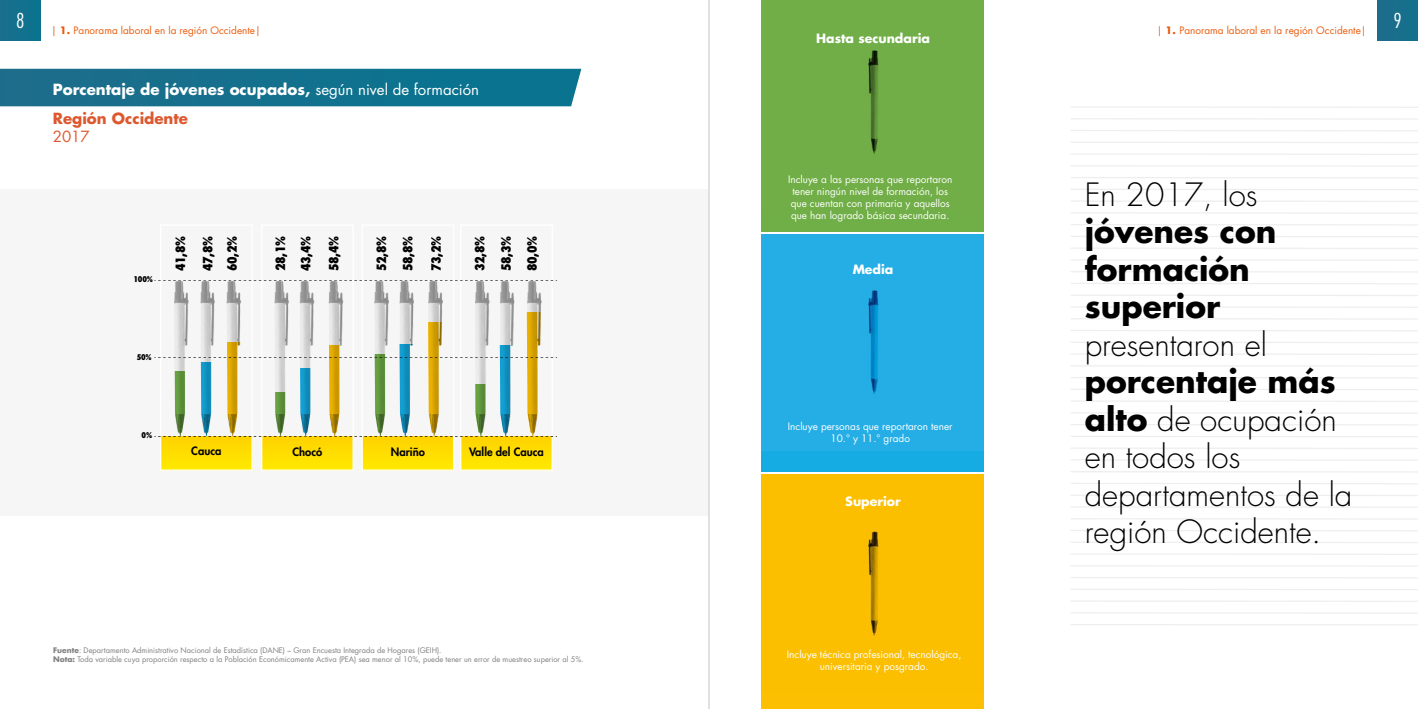
<style>
.page{position:relative;width:1418px;height:709px;background:#fff}
.page>*{position:absolute;margin:0;border:0;box-sizing:border-box;transform-origin:0 0}
.t1{font:300 31.25px/37.5px "Futura Std";color:#000}
.t2{font:700 31.25px/37.5px "Futura Std";color:#000}
.t3{font:300 condensed 20px "Futura Std";color:#fff}
.t4{font:700 15px/28.9px "Futura Std";color:#fff}
.t5{font:15px "Futura Std";color:#de582f}
.t6{font:800 condensed 12.5px/26px "Futura Std";letter-spacing:-.025em;color:#000}
.t7{font:700 12.5px "Futura Std";color:#fff}
.t8{font:800 11.25px "Futura Std";color:#000}
.t9{font:10px/12px "Futura Std";color:#fff;text-align:center}
.t10{font:10px "Futura Std";color:#ea5b0b}
.t11{font:800 condensed 7.75px "Futura Std";color:#000}
.t12{font:7.5px/9px "Futura Std";color:#827f80}
.s1{font-weight:700}
.s2{font-weight:400}
.s3{color:#de582f}
</style>
<div class="page">
<div style="left:0;top:190px;width:709px;height:326px;background:#f7f6f7"></div>
<div style="left:161px;top:436px;width:91px;height:34px;background:#ffde00"></div>
<div style="left:262px;top:436px;width:91px;height:34px;background:#ffde00"></div>
<div style="left:362px;top:436px;width:92px;height:34px;background:#ffde00"></div>
<div style="left:460px;top:436px;width:92px;height:34px;background:#ffde00"></div>
<div style="left:160px;top:224px;width:93px;height:247px;border:1px solid #fff"></div>
<div style="left:261px;top:224px;width:93px;height:247px;border:1px solid #fff"></div>
<div style="left:361px;top:224px;width:93px;height:247px;border:1px solid #fff"></div>
<div style="left:460px;top:224px;width:93px;height:247px;border:1px solid #fff"></div>
<img style="left:155px;top:271px;width:402px;height:167px">
<svg style="left:154px;top:312px;width:403px;height:125px"></svg>
<div style="left:0;top:0;width:40px;height:40px;background:#12718e"></div>
<div style="left:1377px;top:0;width:40px;height:40px;background:#186f8c"></div>
<svg style="left:0;top:69px;width:581px;height:37px;background:#14718e"></svg>
<hr style="left:1070px;top:106px;width:347px;height:2px;background:#f0edef">
<hr style="left:1070px;top:118px;width:347px;height:2px;background:#f0edef">
<hr style="left:1070px;top:130px;width:347px;height:1px;background:#f0edef">
<hr style="left:1070px;top:142px;width:347px;height:1px;background:#f0edef">
<hr style="left:1070px;top:153px;width:347px;height:2px;background:#f0edef">
<hr style="left:1070px;top:165px;width:347px;height:2px;background:#f0edef">
<hr style="left:1070px;top:177px;width:347px;height:1px;background:#f0edef">
<hr style="left:1070px;top:189px;width:347px;height:1px;background:#f0edef">
<hr style="left:1070px;top:200px;width:347px;height:2px;background:#f0edef">
<hr style="left:1070px;top:212px;width:347px;height:2px;background:#f0edef">
<hr style="left:1070px;top:224px;width:347px;height:1px;background:#f0edef">
<hr style="left:1070px;top:236px;width:347px;height:1px;background:#f0edef">
<hr style="left:1070px;top:247px;width:347px;height:2px;background:#f0edef">
<hr style="left:1070px;top:259px;width:347px;height:2px;background:#f0edef">
<hr style="left:1070px;top:271px;width:347px;height:1px;background:#f0edef">
<hr style="left:1070px;top:283px;width:347px;height:1px;background:#f0edef">
<hr style="left:1070px;top:294px;width:347px;height:2px;background:#f0edef">
<hr style="left:1070px;top:306px;width:347px;height:2px;background:#f0edef">
<hr style="left:1070px;top:318px;width:347px;height:2px;background:#f0edef">
<hr style="left:1070px;top:330px;width:347px;height:1px;background:#f0edef">
<hr style="left:1070px;top:341px;width:347px;height:2px;background:#f0edef">
<hr style="left:1070px;top:353px;width:347px;height:2px;background:#f0edef">
<hr style="left:1070px;top:365px;width:347px;height:2px;background:#f0edef">
<hr style="left:1070px;top:377px;width:347px;height:1px;background:#f0edef">
<hr style="left:1070px;top:389px;width:347px;height:1px;background:#f0edef">
<hr style="left:1070px;top:400px;width:347px;height:2px;background:#f0edef">
<hr style="left:1070px;top:412px;width:347px;height:2px;background:#f0edef">
<hr style="left:1070px;top:424px;width:347px;height:1px;background:#f0edef">
<hr style="left:1070px;top:436px;width:347px;height:1px;background:#f0edef">
<hr style="left:1070px;top:447px;width:347px;height:2px;background:#f0edef">
<hr style="left:1070px;top:459px;width:347px;height:2px;background:#f0edef">
<hr style="left:1070px;top:471px;width:347px;height:1px;background:#f0edef">
<hr style="left:1070px;top:483px;width:347px;height:1px;background:#f0edef">
<hr style="left:1070px;top:494px;width:347px;height:2px;background:#f0edef">
<hr style="left:1070px;top:506px;width:347px;height:2px;background:#f0edef">
<hr style="left:1070px;top:518px;width:347px;height:1px;background:#f0edef">
<hr style="left:1070px;top:530px;width:347px;height:1px;background:#f0edef">
<hr style="left:1070px;top:541px;width:347px;height:2px;background:#f0edef">
<hr style="left:1070px;top:553px;width:347px;height:2px;background:#f0edef">
<hr style="left:1070px;top:565px;width:347px;height:1px;background:#f0edef">
<hr style="left:1070px;top:577px;width:347px;height:1px;background:#f0edef">
<hr style="left:1070px;top:588px;width:347px;height:2px;background:#f0edef">
<hr style="left:1070px;top:600px;width:347px;height:2px;background:#f0edef">
<hr style="left:1070px;top:612px;width:347px;height:1px;background:#f0edef">
<hr style="left:1070px;top:624px;width:347px;height:1px;background:#f0edef">
<div style="left:761px;top:235px;width:222px;height:236px;background:#14ace3"></div>
<div style="left:761px;top:475px;width:222px;height:234px;background:#fcbf01"></div>
<div style="left:761px;top:0;width:222px;height:231px;background:#70ae47"></div>
<div style="left:761px;top:235px;width:222px;height:216px;background:#25aee5"></div>
<img style="left:867px;top:50px;width:12px;height:104px">
<img style="left:867px;top:530px;width:12px;height:106px">
<hr style="left:708px;top:0;width:1px;height:709px;background:#d0d0d0">
<h2 class="t3" style="left:16px;top:9px;width:10px">8</h2>
<h2 class="t3" style="left:1393px;top:9px;width:10px">9</h2>
<p class="t10" style="left:51px;top:24px;width:211px">| <span class="s1">1.</span> Panorama laboral en la región Occidente|</p>
<p class="t10" style="left:1156px;top:24px;width:211px">| <span class="s1">1.</span> Panorama laboral en la región Occidente|</p>
<p class="t7" style="left:816px;top:30px;width:115px">Hasta secundaria</p>
<h3 class="t4" style="left:53px;top:75px;width:428px">Porcentaje de jóvenes ocupados, <span class="s2">según nivel de formación<br></span><span class="s3">Región Occidente</span></h3>
<h3 class="t5" style="left:53px;top:127px;width:38px">2017</h3>
<p class="t11" style="left:133px;top:274px;width:21px">100%</p>
<p class="t6" style="left:167px;top:271px;width:37px;line-height:27.2px;rotate:-90deg">41,8%<br>47,8%</p>
<p class="t6" style="left:219px;top:271px;width:37px;rotate:-90deg">60,2%</p>
<p class="t6" style="left:268px;top:271px;width:37px;line-height:25.1px;rotate:-90deg">28,1%<br>43,4%</p>
<p class="t6" style="left:321px;top:271px;width:37px;rotate:-90deg">58,4%</p>
<p class="t6" style="left:368px;top:271px;width:37px;line-height:26.4px;rotate:-90deg">52,8%<br>58,8%</p>
<p class="t6" style="left:423px;top:271px;width:37px;rotate:-90deg">73,2%</p>
<p class="t6" style="left:467px;top:271px;width:37px;text-align:justify;rotate:-90deg">32,8% 58,3% 80,0%</p>
<p class="t11" style="left:137px;top:352px;width:17px">50%</p>
<p class="t11" style="left:142px;top:430px;width:12px">0%</p>
<p class="t8" style="left:191px;top:444px;width:32px">Cauca</p>
<p class="t8" style="left:292px;top:444px;width:31px">Chocó</p>
<p class="t8" style="left:391px;top:444px;width:36px">Nariño</p>
<p class="t8" style="left:469px;top:444px;width:76px">Valle del Cauca</p>
<p class="t12" style="left:53px;top:646px;width:532px"><span class="s1">Fuente</span>: Departamento Administrativo Nacional de Estadística (DANE) – Gran Encuesta Integrada de Hogares (GEIH).<br><span class="s1">Nota:</span> Toda variable cuya proporción respecto a la Población Económicamente Activa (PEA) sea menor al 10%, puede tener un error de muestreo superior al 5%.</p>
<p class="t9" style="left:788px;top:173px;width:166px;text-align:left">Incluye a las personas que reportaron tener ningún nivel de formación, los que cuentan con primaria y aquellos que han logrado básica secundaria.</p>
<p class="t7" style="left:852px;top:260px;width:42px">Media</p>
<p class="t9" style="left:788px;top:420px;width:166px">Incluye personas que reportaron tener<br>10.° y 11.° grado</p>
<p class="t7" style="left:845px;top:493px;width:57px">Superior</p>
<p class="t9" style="left:787px;top:648px;width:176px">Incluye técnica profesional, tecnológica, universitaria y posgrado.</p>
<h1 class="t1" style="left:1084px;top:176px;width:174px">En 2017, los</h1>
<h1 class="t2" style="left:1084px;top:212px;width:193px">jóvenes con formación superior</h1>
<h1 class="t1" style="left:1084px;top:326px;width:184px">presentaron el</h1>
<h1 class="t1" style="left:1084px;top:364px;width:269px"><span class="s1">porcentaje más alto</span> de ocupación en todos los departamentos de la región Occidente.</h1>
</div>
